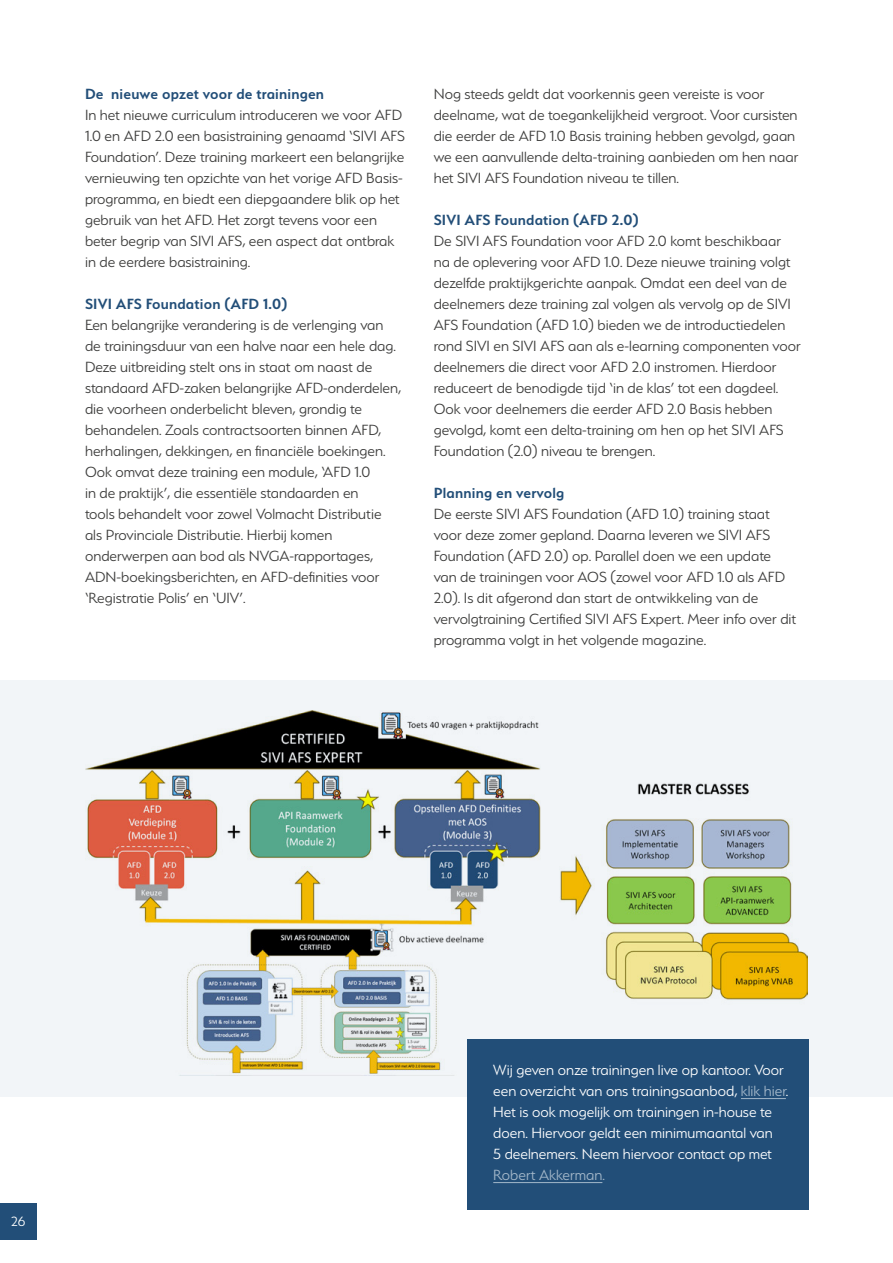
<style>
.page{position:relative;width:893px;height:1263px;background:#fff}
.page>*{position:absolute;margin:0;border:0;box-sizing:border-box;transform-origin:0 0}
.t1{font:300 16.5px/21px "Serenity";color:#3c3c3b}
.t2{font:300 16.5px/21px "Serenity";color:#fff}
.t3{font:600 16.5px "Serenity";letter-spacing:.01em;color:#224e78}
.t4{font:300 16.5px "Serenity";color:#a4b8ca}
.t5{font:300 15px "Serenity";color:#fff}
.s1{color:#a4b8ca}
</style>
<div class="page">
<div style="left:0;top:1203px;width:37px;height:37px;background:#224e78"></div>
<div style="left:0;top:680px;width:893px;height:417px;background:#f2f5f8"></div>
<img style="left:85px;top:710px;width:723px;height:365px">
<div style="left:468px;top:1040px;width:341px;height:170px;background:#224e78"></div>
<hr style="left:741px;top:1098px;width:45px;height:1px;background:#a4b8ca">
<hr style="left:493px;top:1182px;width:109px;height:1px;background:#a4b8ca">
<p class="t3" style="left:85px;top:85px;width:241px">De nieuwe opzet voor de trainingen</p>
<p class="t1" style="left:85px;top:104px;width:321px">In het nieuwe curriculum introduceren we voor AFD 1.0 en AFD 2.0 een basistraining genaamd ‘SIVI AFS Foundation’. Deze training markeert een belangrijke vernieuwing ten opzichte van het vorige AFD Basis&shy;programma, en biedt een diepgaandere blik op het gebruik van het AFD. Het zorgt tevens voor een beter begrip van SIVI AFS, een aspect dat ontbrak in de eerdere basistraining.</p>
<p class="t3" style="left:85px;top:295px;width:204px">SIVI AFS Foundation (AFD 1.0)</p>
<p class="t1" style="left:85px;top:314px;width:318px">Een belangrijke verandering is de verlenging van de trainingsduur van een halve naar een hele dag.<br>Deze uitbreiding stelt ons in staat om naast de standaard AFD-zaken belangrijke AFD-onderdelen, die voorheen onderbelicht bleven, grondig te behandelen. Zoals contractsoorten binnen AFD, herhalingen, dekkingen, en financiële boekingen.<br>Ook omvat deze training een module, ‘AFD 1.0<br>in de praktijk’, die essentiële standaarden en<br>tools behandelt voor zowel Volmacht Distributie als Provinciale Distributie. Hierbij komen onderwerpen aan bod als NVGA-rapportages, ADN-boekingsberichten, en AFD-definities voor ‘Registratie Polis’ en ‘UIV’.</p>
<p class="t1" style="left:434px;top:83px;width:366px">Nog steeds geldt dat voorkennis geen vereiste is voor deelname, wat de toegankelijkheid vergroot. Voor cursisten die eerder de AFD 1.0 Basis training hebben gevolgd, gaan we een aanvullende delta-training aanbieden om hen naar het SIVI AFS Foundation niveau te tillen.</p>
<p class="t3" style="left:434px;top:211px;width:206px">SIVI AFS Foundation (AFD 2.0)</p>
<p class="t1" style="left:434px;top:230px;width:369px">De SIVI AFS Foundation voor AFD 2.0 komt beschikbaar na de oplevering voor AFD 1.0. Deze nieuwe training volgt dezelfde praktijkgerichte aanpak. Omdat een deel van de deelnemers deze training zal volgen als vervolg op de SIVI AFS Foundation (AFD 1.0) bieden we de introductiedelen rond SIVI en SIVI AFS aan als e-learning componenten voor deelnemers die direct voor AFD 2.0 instromen. Hierdoor reduceert de benodigde tijd ‘in de klas’ tot een dagdeel.<br>Ook voor deelnemers die eerder AFD 2.0 Basis hebben gevolgd, komt een delta-training om hen op het SIVI AFS Foundation (2.0) niveau te brengen.</p>
<p class="t3" style="left:434px;top:484px;width:132px">Planning en vervolg</p>
<p class="t1" style="left:434px;top:503px;width:364px">De eerste SIVI AFS Foundation (AFD 1.0) training staat voor deze zomer gepland. Daarna leveren we SIVI AFS Foundation (AFD 2.0) op. Parallel doen we een update van de trainingen voor AOS (zowel voor AFD 1.0 als AFD 2.0). Is dit afgerond dan start de ontwikkeling van de vervolgtraining Certified SIVI AFS Expert. Meer info over dit programma volgt in het volgende magazine.</p>
<p class="t5" style="left:11px;top:1213px;width:16px">26</p>
<p class="t2" style="left:493px;top:1060px;width:297px">Wij geven onze trainingen live op kantoor. Voor een overzicht van ons trainingsaanbod, <span class="s1">klik hier</span>.<br>Het is ook mogelijk om trainingen in-house te doen. Hiervoor geldt een minimumaantal van<br>5 deelnemers. Neem hiervoor contact op met</p>
<p class="t4" style="left:493px;top:1167px;width:113px">Robert Akkerman.</p>
</div>
